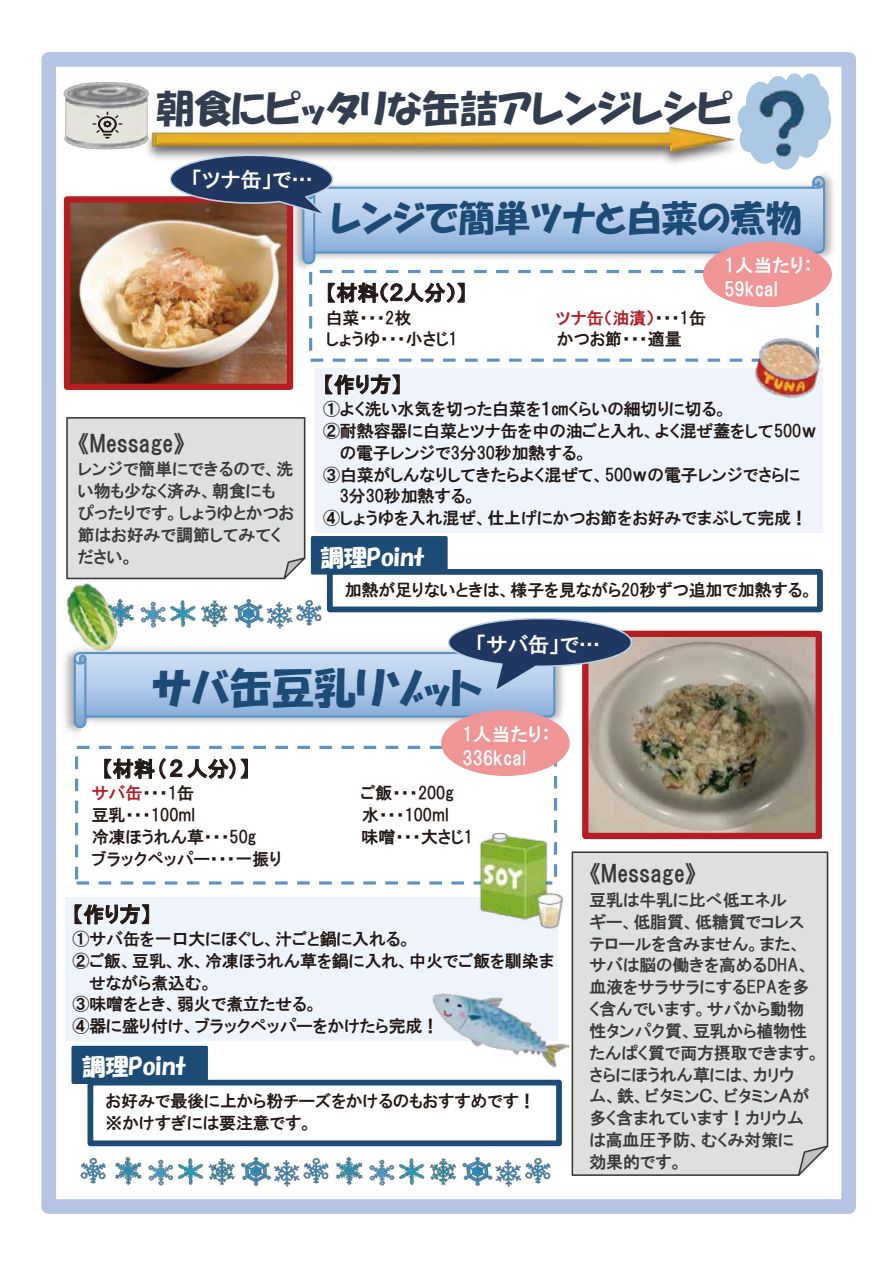
<style>
.page{position:relative;width:893px;height:1263px;background:#fff}
.page>*{position:absolute;margin:0;border:0;box-sizing:border-box;transform-origin:0 0}
.t1{font:42.15px "HGP Soei Kakupoptai";color:#1c4c76}
.t2{font:37.8px "HGP Soei Kakupoptai";color:#323e4f}
.t3{font:35.85px "HGP Soei Kakupoptai";color:#1c4c76}
.t4{font:23.25px "HGS Soei Kakupoptai";color:#fff}
.t5{font:23.25px "HGP Gothic E";color:#3b3838}
.t6{font:23.1px "HGP Gothic E";color:#3b3838}
.t7{font:20.85px "HGP Gothic E";letter-spacing:.01em;color:#221815}
.t8{font:20.85px "HGP Gothic E";color:#fff}
.t9{font:20.85px "HG Gothic E";color:#221815}
.t10{font:18.9px/24.5px "HGP Gothic E";color:#fff}
.t11{font:16.95px/21.8px "HGP Gothic E";letter-spacing:-.005em;color:#221815}
.t12{font:16.95px/21.9px "HGP Gothic E";letter-spacing:-.005em;color:#3b3838}
.t13{font:16.8px "HGP Gothic E";color:#221815}
.t14{font:16.8px "HGP Gothic E";color:#3b3838}
.t15{font:16.8px "HGP Gothic E";color:#b51d23}
.s1{color:#221815}
.s2{color:#b51d23}
</style>
<div class="page">
<img style="left:589px;top:638px;width:226px;height:194px">
<div style="left:315px;top:368px;width:507px;height:165px;background:#eef4fa"></div>
<div style="left:41px;top:52px;width:815px;height:1162px;border:15px solid #8da5d3"></div>
<img style="left:71px;top:203px;width:215px;height:180px">
<div style="left:66px;top:896px;width:492px;height:144px;background:#eef4fa"></div>
<img style="left:63px;top:82px;width:86px;height:68px">
<img style="left:140px;top:120px;width:18px;height:39px">
<svg style="left:92px;top:112px;width:31px;height:27px"></svg>
<img style="left:293px;top:178px;width:541px;height:99px">
<div style="left:309px;top:270px;width:510px;height:92px;border:3px dashed #5993c8"></div>
<svg style="left:328px;top:282px;width:137px;height:21px"></svg>
<svg style="left:325px;top:374px;width:75px;height:21px"></svg>
<div style="left:66px;top:417px;width:240px;height:163px;background:#dedfdf"></div>
<div style="left:311px;top:536px;width:137px;height:39px;background:#1c4c76"></div>
<div style="left:327px;top:569px;width:496px;height:43px;background:#fff;border:6px solid #1c4c76"></div>
<img style="left:64px;top:661px;width:383px;height:78px">
<div style="left:75px;top:746px;width:482px;height:138px;border:3px dashed #5993c8"></div>
<svg style="left:104px;top:758px;width:144px;height:22px"></svg>
<svg style="left:74px;top:904px;width:75px;height:21px"></svg>
<div style="left:571px;top:851px;width:258px;height:325px;background:#dedfdf"></div>
<div style="left:88px;top:1080px;width:474px;height:66px;background:#fff;border:6px solid #1c4c76"></div>
<div style="left:72px;top:1046px;width:136px;height:38px;background:#1c4c76"></div>
<img style="left:418px;top:975px;width:160px;height:108px">
<img style="left:140px;top:599px;width:182px;height:16px">
<img style="left:50px;top:573px;width:88px;height:88px">
<img style="left:469px;top:830px;width:94px;height:99px">
<img style="left:749px;top:330px;width:74px;height:78px">
<div style="left:64px;top:196px;width:229px;height:194px;border:6px solid #b51d23"></div>
<svg style="left:158px;top:73px;width:673px;height:190px"></svg>
<div style="left:582px;top:631px;width:240px;height:208px;border:6px solid #b51d23"></div>
<svg style="left:73px;top:615px;width:571px;height:114px"></svg>
<img style="left:80px;top:1156px;width:249px;height:31px">
<img style="left:335px;top:1156px;width:216px;height:31px">
<div style="left:703px;top:242px;width:129px;height:65px;background:#f09595;border-radius:50%"></div>
<div style="left:441px;top:710px;width:129px;height:66px;background:#f09595;border-radius:50%"></div>
<h2 class="t2" style="left:156px;top:89px;width:578px">朝食にピッタリな缶詰アレンジレシピ</h2>
<p class="t8" style="left:191px;top:169px;width:123px">「ツナ缶」で…</p>
<h3 class="t5" style="left:78px;top:432px;width:108px">《Message》</h3>
<p class="t14" style="left:78px;top:461px;width:217px">レンジで簡単にできるので、洗</p>
<p class="t12" style="left:78px;top:480px;width:218px">い物も少なく済み、朝食にもぴったりです。しょうゆとかつお節はお好みで調節してみてく</p>
<p class="t14" style="left:78px;top:548px;width:58px">ださい。</p>
<h3 class="t3" style="left:331px;top:200px;width:472px">レンジで簡単ツナと白菜の煮物</h3>
<p class="t10" style="left:724px;top:253px;width:90px">1人当たり：<br>59kcal</p>
<p class="t7" style="left:326px;top:282px;width:143px">【材料（２人分）】</p>
<p class="t13" style="left:326px;top:309px;width:87px">白菜・・・2枚</p>
<p class="t15" style="left:556px;top:309px;width:152px">ツナ缶（油漬）<span class="s1">・・・1缶</span></p>
<p class="t11" style="left:326px;top:328px;width:133px">しょうゆ・・・小さじ1</p>
<p class="t11" style="left:557px;top:328px;width:126px">かつお節・・・適量</p>
<p class="t7" style="left:323px;top:374px;width:80px">【作り方】</p>
<p class="t13" style="left:323px;top:401px;width:406px">①よく洗い水気を切った白菜を１㎝くらいの細切りに切る。</p>
<p class="t11" style="left:323px;top:420px;width:495px">②耐熱容器に白菜とツナ缶を中の油ごと入れ、よく混ぜ蓋をして500ｗ</p>
<p class="t11" style="left:340px;top:442px;width:249px">の電子レンジで3分30秒加熱する。</p>
<p class="t11" style="left:323px;top:464px;width:479px">③白菜がしんなりしてきたらよく混ぜて、500ｗの電子レンジでさらに</p>
<p class="t11" style="left:340px;top:485px;width:138px">3分30秒加熱する。</p>
<p class="t13" style="left:323px;top:510px;width:486px">④しょうゆを入れ混ぜ、仕上げにかつお節をお好みでまぶして完成！</p>
<h3 class="t4" style="left:321px;top:545px;width:106px">調理Point</h3>
<p class="t13" style="left:345px;top:582px;width:470px">加熱が足りないときは、様子を見ながら20秒ずつ追加で加熱する。</p>
<p class="t8" style="left:476px;top:634px;width:126px">「サバ缶」で…</p>
<h1 class="t1" style="left:152px;top:667px;width:332px">サバ缶豆乳リゾット</h1>
<p class="t10" style="left:462px;top:721px;width:90px">1人当たり：<br>336kcal</p>
<p class="t9" style="left:92px;top:758px;width:170px">【材料(２人分)】</p>
<p class="t11" style="left:92px;top:782px;width:104px"><span class="s2">サバ缶</span>・・・1缶</p>
<p class="t11" style="left:361px;top:782px;width:95px">ご飯・・・200g</p>
<p class="t13" style="left:92px;top:807px;width:105px">豆乳・・・100ml</p>
<p class="t13" style="left:362px;top:807px;width:88px">水・・・100ml</p>
<p class="t11" style="left:92px;top:826px;width:166px">冷凍ほうれん草・・・50g</p>
<p class="t11" style="left:362px;top:826px;width:113px">味噌・・・大さじ1</p>
<p class="t11" style="left:92px;top:848px;width:191px">ブラックペッパー・・・一振り</p>
<p class="t7" style="left:73px;top:904px;width:80px">【作り方】</p>
<p class="t11" style="left:73px;top:928px;width:483px">①サバ缶を一口大にほぐし、汁ごと鍋に入れる。<br>②ご飯、豆乳、水、冷凍ほうれん草を鍋に入れ、中火でご飯を馴染ま</p>
<p class="t13" style="left:89px;top:974px;width:125px">せながら煮込む。</p>
<p class="t11" style="left:73px;top:993px;width:368px">③味噌をとき、弱火で煮立たせる。<br>④器に盛り付け、ブラックペッパーをかけたら完成！</p>
<h3 class="t4" style="left:82px;top:1054px;width:106px">調理Point</h3>
<p class="t11" style="left:105px;top:1090px;width:432px">お好みで最後に上から粉チーズをかけるのもおすすめです！※かけすぎには要注意です。</p>
<h3 class="t6" style="left:589px;top:862px;width:108px">《Message》</h3>
<p class="t12" style="left:589px;top:889px;width:217px">豆乳は牛乳に比べ低エネルギー、低脂質、低糖質でコレステロールを含みません。また、</p>
<p class="t14" style="left:589px;top:957px;width:222px">サバは脳の働きを高めるDHA、</p>
<p class="t12" style="left:589px;top:976px;width:222px">血液をサラサラにするEPAを多く含んでいます。サバから動物性タンパク質、豆乳から植物性</p>
<p class="t14" style="left:589px;top:1044px;width:233px">たんぱく質で両方摂取できます。</p>
<p class="t12" style="left:589px;top:1064px;width:222px">さらにほうれん草には、カリウム、鉄、ビタミンＣ、ビタミンＡが多く含まれています！カリウムは高血圧予防、むくみ対策に</p>
<p class="t14" style="left:589px;top:1153px;width:95px">効果的です。</p>
</div>
